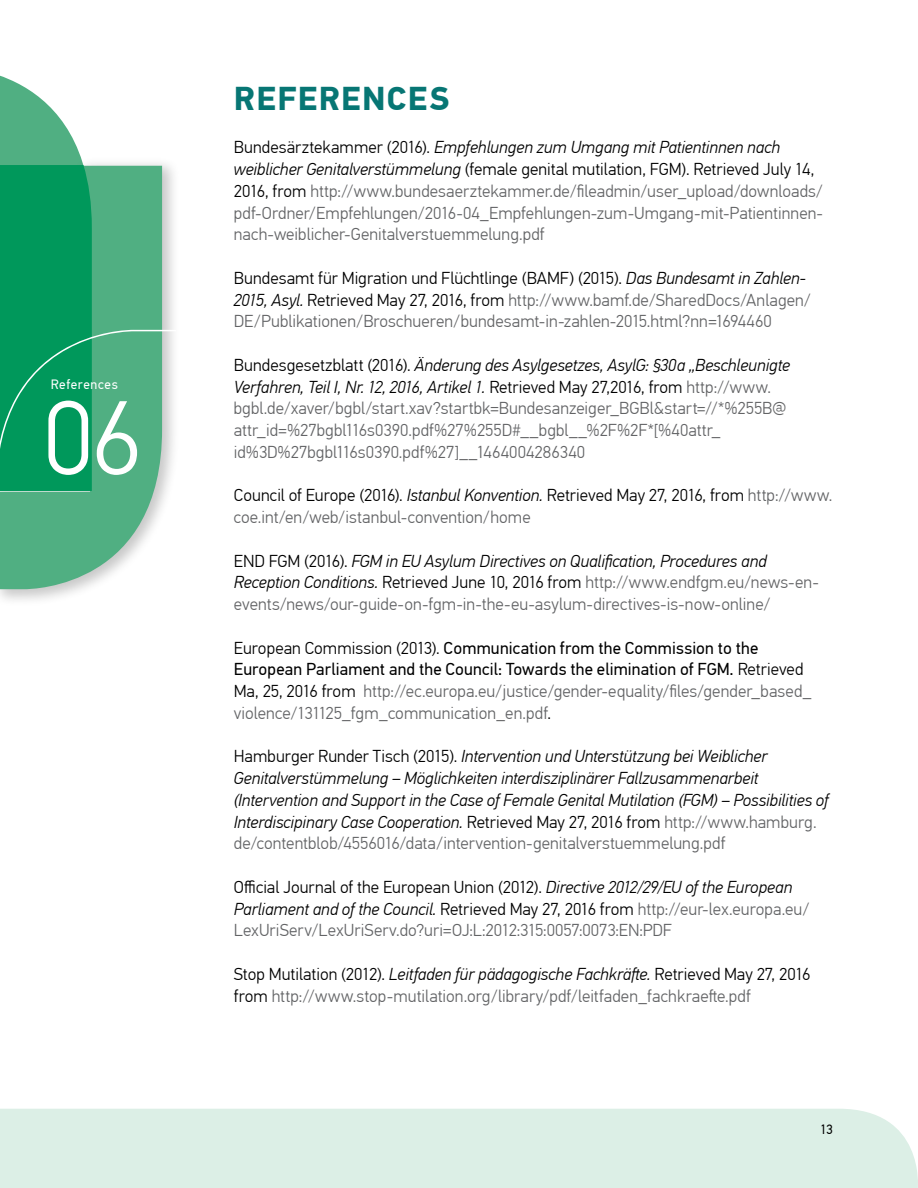
<style>
.page{position:relative;width:918px;height:1188px;background:#fff}
.page>*{position:absolute;margin:0;border:0;box-sizing:border-box;transform-origin:0 0}
.t1{font:300 105px "PF Din Text Pro";color:#fff}
.t2{font:700 33px "PF Din Text Pro";letter-spacing:.05em;color:#077674}
.t3{font:300 17.25px/21.8px "PF Din Text Pro";letter-spacing:.005em;color:#636466}
.t4{font:italic 300 17.25px/21.8px "PF Din Text Pro";letter-spacing:-.005em;color:#000}
.t5{font:13.5px "PF Din Text Pro";letter-spacing:.045em;color:#fff}
.t6{font:13.5px "PF Din Text Pro";color:#000}
.s1{color:#000}
.s2{font-style:italic;color:#000}
.s3{font-weight:400;color:#000}
.s4{font-style:normal}
.s5{font-style:normal;color:#636466}
</style>
<div class="page">
<div style="left:0;top:1109px;width:918px;height:79px;background:#dcefe6"></div>
<div style="left:0;top:156px;width:180px;height:451px;background:#000;opacity:.22"></div>
<div style="left:92px;top:166px;width:70px;height:164px;background:#50af82"></div>
<svg style="left:0;top:75px;width:92px;height:255px;background:#35ab7a"></svg>
<svg style="left:0;top:330px;width:176px;height:277px;background:#5cb78f"></svg>
<p class="t5" style="left:51px;top:376px;width:69px">References</p>
<h1 class="t1" style="left:43px;top:378px;width:101px">06</h1>
<h2 class="t2" style="left:234px;top:78px;width:217px">REFERENCES</h2>
<p class="t3" style="left:234px;top:137px;width:591px"><span class="s1">Bundesärztekammer (2016).</span> <span class="s2">Empfehlungen zum Umgang mit Patientinnen nach weiblicher Genitalverstümmelung</span> <span class="s1">(female genital mutilation, FGM). Retrieved July 14, 2016, from</span> http://www.bundesaerztekammer.de/fileadmin/user_upload/downloads/ pdf-Ordner/Empfehlungen/2016-04_Empfehlungen-zum-Umgang-mit-Patientinnen&shy;nach-weiblicher-Genitalverstuemmelung.pdf</p>
<p class="t3" style="left:234px;top:267px;width:579px"><span class="s1">Bundesamt für Migration und Flüchtlinge (BAMF) (2015).</span> <span class="s2">Das Bundesamt in Zahlen-<br>2015, Asyl.</span> <span class="s1">Retrieved May 27, 2016, from</span> http://www.bamf.de/SharedDocs/Anlagen/<br>DE/Publikationen/Broschueren/bundesamt-in-zahlen-2015.html?nn=1694460</p>
<p class="t3" style="left:234px;top:354px;width:558px"><span class="s1">Bundesgesetzblatt (2016).</span> <span class="s2">Änderung des Asylgesetzes, AsylG: §30a „Beschleunigte Verfahren, Teil I, Nr. 12, 2016, Artikel 1.</span> <span class="s1">Retrieved May 27,2016, from</span> http://www. bgbl.de/xaver/bgbl/start.xav?startbk=Bundesanzeiger_BGBl&amp;start=//*%255B@ attr_id=%27bgbl116s0390.pdf%27%255D#__bgbl__%2F%2F*[%40attr_ id%3D%27bgbl116s0390.pdf%27]__1464004286340</p>
<p class="t3" style="left:234px;top:485px;width:600px"><span class="s1">Council of Europe (2016).</span> <span class="s2">Istanbul Konvention.</span> <span class="s1">Retrieved May 27, 2016, from</span> http://www. coe.int/en/web/istanbul-convention/home</p>
<p class="t3" style="left:234px;top:550px;width:587px"><span class="s1">END FGM (2016).</span> <span class="s2">FGM in EU Asylum Directives on Qualification, Procedures and<br>Reception Conditions.</span> <span class="s1">Retrieved June 10, 2016 from</span> http://www.endfgm.eu/news-en&shy;events/news/our-guide-on-fgm-in-the-eu-asylum-directives-is-now-online/</p>
<p class="t3" style="left:234px;top:637px;width:579px"><span class="s1">European Commission (2013).</span> <span class="s3">Communication from the Commission to the European Parliament and the Council: Towards the elimination of FGM.</span> <span class="s1">Retrieved Ma, 25, 2016 from</span> http://ec.europa.eu/justice/gender-equality/files/gender_based_ violence/131125_fgm_communication_en.pdf<span class="s1">.</span></p>
<p class="t4" style="left:234px;top:746px;width:596px"><span class="s4">Hamburger Runder Tisch (2015).</span> Intervention und Unterstützung bei Weiblicher Genitalverstümmelung – Möglichkeiten interdisziplinärer Fallzusammenarbeit (Intervention and Support in the Case of Female Genital Mutilation (FGM) – Possibilities of Interdiscipinary Case Cooperation. <span class="s4">Retrieved May 27, 2016 from</span> <span class="s5">http://www.hamburg. de/contentblob/4556016/data/intervention-genitalverstuemmelung.pdf</span></p>
<p class="t3" style="left:234px;top:876px;width:578px"><span class="s1">Official Journal of the European Union (2012).</span> <span class="s2">Directive 2012/29/EU of the European<br>Parliament and of the Council.</span> <span class="s1">Retrieved May 27, 2016 from</span> http://eur-lex.europa.eu/<br>LexUriServ/LexUriServ.do?uri=OJ:L:2012:315:0057:0073:EN:PDF</p>
<p class="t3" style="left:234px;top:963px;width:578px"><span class="s1">Stop Mutilation (2012).</span> <span class="s2">Leitfaden für pädagogische Fachkräfte.</span> <span class="s1">Retrieved May 27, 2016 from</span> http://www.stop-mutilation.org/library/pdf/leitfaden_fachkraefte.pdf</p>
<p class="t6" style="left:820px;top:1122px;width:14px">13</p>
</div>
